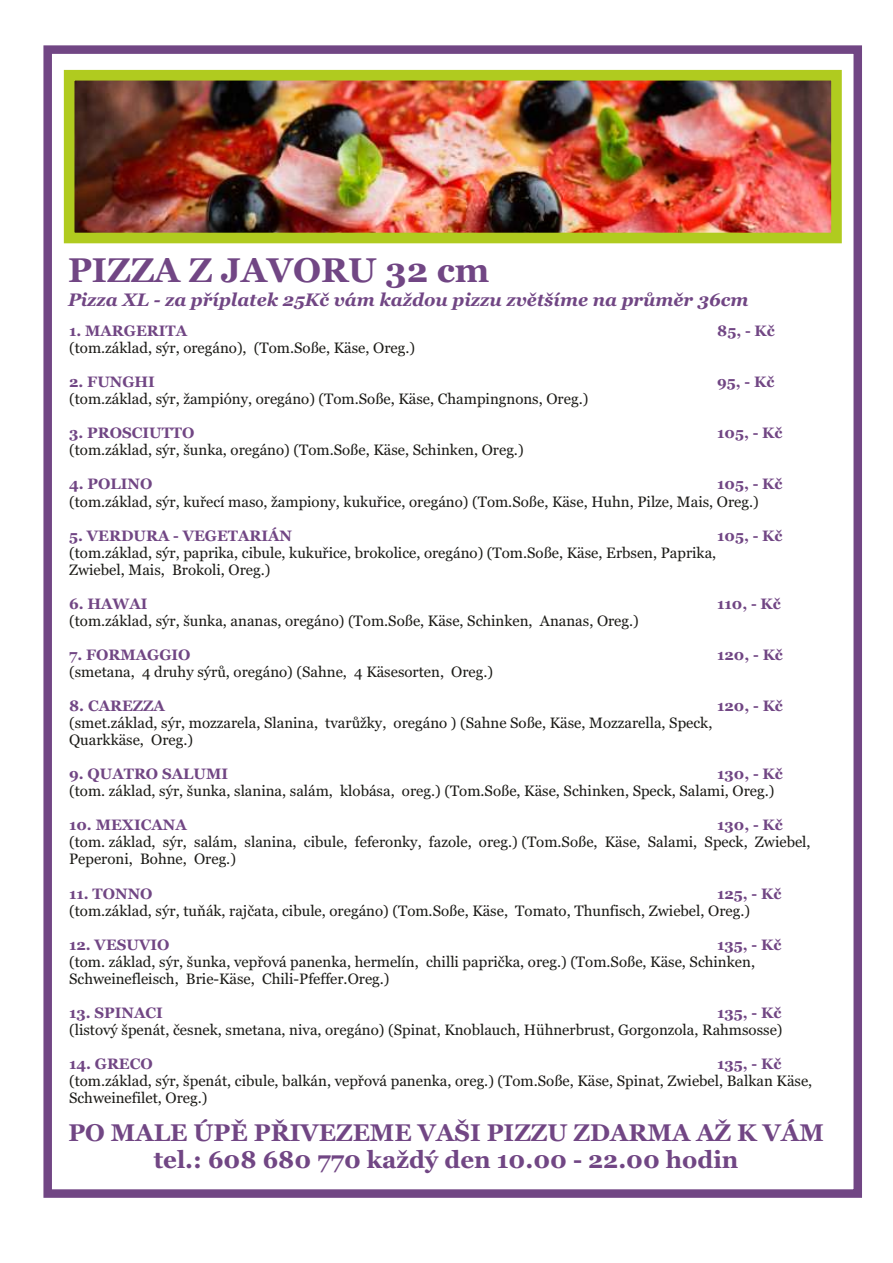
<style>
.page{position:relative;width:893px;height:1263px;background:#fff}
.page>*{position:absolute;margin:0;border:0;box-sizing:border-box;transform-origin:0 0}
.t1{font:700 34.05px "Georgia";color:#714684}
.t2{font:700 24px/27.3px "Georgia";color:#714684;text-align:center}
.t3{font:italic 700 18px "Georgia";color:#714684}
.t4{font:15px/17.1px "Georgia";color:#1c1b17}
.t5{font:700 15px "Georgia";color:#714684}
</style>
<div class="page">
<div style="left:43px;top:45px;width:819px;height:1153px;border:9px solid #714684"></div>
<img style="left:76px;top:82px;width:754px;height:149px">
<div style="left:64px;top:70px;width:778px;height:173px;border:11px solid #b0cb1f"></div>
<h1 class="t1" style="left:68px;top:257px;width:423px">PIZZA Z JAVORU 32 cm</h1>
<p class="t3" style="left:68px;top:293px;width:682px">Pizza XL - za příplatek 25Kč vám každou pizzu zvětšíme na průměr 36cm</p>
<p class="t5" style="left:69px;top:325px;width:119px">1. MARGERITA</p>
<p class="t5" style="left:717px;top:325px;width:59px">85, - Kč</p>
<p class="t4" style="left:69px;top:340px;width:347px">(tom.základ, sýr, oregáno), (Tom.Soße, Käse, Oreg.)</p>
<p class="t5" style="left:69px;top:376px;width:87px">2. FUNGHI</p>
<p class="t5" style="left:717px;top:376px;width:59px">95, - Kč</p>
<p class="t4" style="left:69px;top:392px;width:521px">(tom.základ, sýr, žampióny, oregáno) (Tom.Soße, Käse, Champingnons, Oreg.)</p>
<p class="t5" style="left:69px;top:427px;width:127px">3. PROSCIUTTO</p>
<p class="t5" style="left:717px;top:427px;width:67px">105, - Kč</p>
<p class="t4" style="left:69px;top:443px;width:456px">(tom.základ, sýr, šunka, oregáno) (Tom.Soße, Käse, Schinken, Oreg.)</p>
<p class="t5" style="left:69px;top:478px;width:85px">4. POLINO</p>
<p class="t5" style="left:717px;top:478px;width:67px">105, - Kč</p>
<p class="t4" style="left:69px;top:494px;width:691px">(tom.základ, sýr, kuřecí maso, žampiony, kukuřice, oregáno) (Tom.Soße, Käse, Huhn, Pilze, Mais, Oreg.)</p>
<p class="t5" style="left:69px;top:529px;width:224px">5. VERDURA - VEGETARIÁN</p>
<p class="t5" style="left:717px;top:529px;width:67px">105, - Kč</p>
<p class="t4" style="left:69px;top:545px;width:649px">(tom.základ, sýr, paprika, cibule, kukuřice, brokolice, oregáno) (Tom.Soße, Käse, Erbsen, Paprika,<br>Zwiebel, Mais, Brokoli, Oreg.)</p>
<p class="t5" style="left:69px;top:597px;width:80px">6. HAWAI</p>
<p class="t5" style="left:717px;top:597px;width:65px">110, - Kč</p>
<p class="t4" style="left:69px;top:613px;width:571px">(tom.základ, sýr, šunka, ananas, oregáno) (Tom.Soße, Käse, Schinken, Ananas, Oreg.)</p>
<p class="t5" style="left:69px;top:648px;width:123px">7. FORMAGGIO</p>
<p class="t5" style="left:717px;top:648px;width:67px">120, - Kč</p>
<p class="t4" style="left:69px;top:664px;width:426px">(smetana, 4 druhy sýrů, oregáno) (Sahne, 4 Käsesorten, Oreg.)</p>
<p class="t5" style="left:69px;top:700px;width:97px">8. CAREZZA</p>
<p class="t5" style="left:717px;top:700px;width:67px">120, - Kč</p>
<p class="t4" style="left:69px;top:715px;width:645px">(smet.základ, sýr, mozzarela, Slanina, tvarůžky, oregáno ) (Sahne Soße, Käse, Mozzarella, Speck,<br>Quarkkäse, Oreg.)</p>
<p class="t5" style="left:69px;top:768px;width:160px">9. QUATRO SALUMI</p>
<p class="t5" style="left:717px;top:768px;width:67px">130, - Kč</p>
<p class="t4" style="left:69px;top:784px;width:707px">(tom. základ, sýr, šunka, slanina, salám, klobása, oreg.) (Tom.Soße, Käse, Schinken, Speck, Salami, Oreg.)</p>
<p class="t5" style="left:69px;top:819px;width:119px">10. MEXICANA</p>
<p class="t5" style="left:717px;top:819px;width:67px">130, - Kč</p>
<p class="t4" style="left:69px;top:835px;width:743px">(tom. základ, sýr, salám, slanina, cibule, feferonky, fazole, oreg.) (Tom.Soße, Käse, Salami, Speck, Zwiebel,<br>Peperoni, Bohne, Oreg.)</p>
<p class="t5" style="left:69px;top:887px;width:85px">11. TONNO</p>
<p class="t5" style="left:717px;top:887px;width:66px">125, - Kč</p>
<p class="t4" style="left:69px;top:903px;width:682px">(tom.základ, sýr, tuňák, rajčata, cibule, oregáno) (Tom.Soße, Käse, Tomato, Thunfisch, Zwiebel, Oreg.)</p>
<p class="t5" style="left:69px;top:938px;width:102px">12. VESUVIO</p>
<p class="t5" style="left:717px;top:938px;width:66px">135, - Kč</p>
<p class="t4" style="left:69px;top:954px;width:687px">(tom. základ, sýr, šunka, vepřová panenka, hermelín, chilli paprička, oreg.) (Tom.Soße, Käse, Schinken,<br>Schweinefleisch, Brie-Käse, Chili-Pfeffer.Oreg.)</p>
<p class="t5" style="left:69px;top:1006px;width:95px">13. SPINACI</p>
<p class="t5" style="left:717px;top:1006px;width:66px">135, - Kč</p>
<p class="t4" style="left:69px;top:1022px;width:715px">(listový špenát, česnek, smetana, niva, oregáno) (Spinat, Knoblauch, Hühnerbrust, Gorgonzola, Rahmsosse)</p>
<p class="t5" style="left:69px;top:1057px;width:85px">14. GRECO</p>
<p class="t5" style="left:717px;top:1057px;width:66px">135, - Kč</p>
<p class="t4" style="left:69px;top:1073px;width:745px">(tom.základ, sýr, špenát, cibule, balkán, vepřová panenka, oreg.) (Tom.Soße, Käse, Spinat, Zwiebel, Balkan Käse,<br>Schweinefilet, Oreg.)</p>
<h2 class="t2" style="left:68px;top:1120px;width:757px">PO MALE ÚPĚ PŘIVEZEME VAŠI PIZZU ZDARMA AŽ K VÁM tel.: 608 680 770 každý den 10.00 - 22.00 hodin</h2>
</div>
